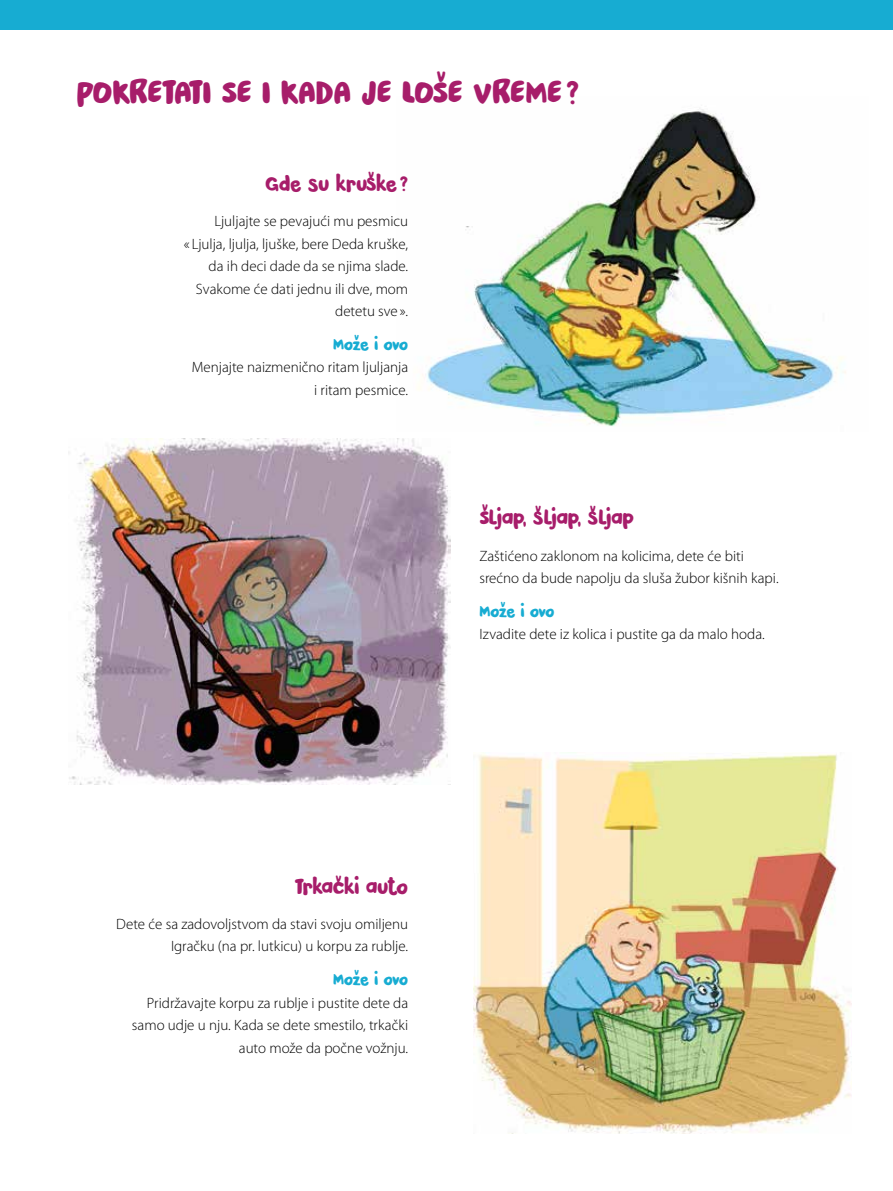
<style>
.page{position:relative;width:893px;height:1191px;background:#fff}
.page>*{position:absolute;margin:0;border:0;box-sizing:border-box;transform-origin:0 0}
.t1{font:33px "Pardesi";letter-spacing:-.03em;color:#a71d6a}
.t2{font:21px "Pardesi";letter-spacing:-.02em;color:#a71d6a}
.t3{font:21px "Pardesi";letter-spacing:-.04em;color:#a71d6a}
.t4{font:16.5px "Pardesi";letter-spacing:-.04em;color:#17acd2}
.t5{font:300 15px/22.5px "Myriad Pro";color:#000;text-align:right}
</style>
<div class="page">
<div style="left:0;top:0;width:893px;height:30px;background:#17acd2"></div>
<img style="left:418px;top:109px;width:428px;height:317px">
<img style="left:68px;top:438px;width:383px;height:346px">
<img style="left:473px;top:753px;width:378px;height:380px">
<h1 class="t1" style="left:77px;top:68px;width:504px">POKRETATI SE I KADA JE LOŠE VREME ?</h1>
<h2 class="t2" style="left:265px;top:168px;width:144px">GDE SU KRUŠKE?</h2>
<p class="t5" style="left:184px;top:210px;width:226px">Ljuljajte se pevajući mu pesmicu<br>« Ljulja, ljulja, ljuške, bere Deda kruške, da ih deci dade da se njima slade.<br>Svakome će dati jednu ili dve, mom detetu sve ».</p>
<p class="t4" style="left:333px;top:332px;width:77px">MOŽE I OVO</p>
<p class="t5" style="left:192px;top:356px;width:218px">Menjajte naizmenično ritam ljuljanja i ritam pesmice.</p>
<h2 class="t2" style="left:479px;top:502px;width:156px">ŠLJAP, ŠLJAP, ŠLJAP</h2>
<p class="t5" style="left:479px;top:544px;width:301px;text-align:left">Zaštićeno zaklonom na kolicima, dete će biti srećno da bude napolju da sluša žubor kišnih kapi.</p>
<p class="t4" style="left:479px;top:599px;width:77px">MOŽE I OVO</p>
<p class="t5" style="left:479px;top:623px;width:287px">Izvadite dete iz kolica i pustite ga da malo hoda.</p>
<h2 class="t3" style="left:294px;top:871px;width:115px">TRKAČKI AUTO</h2>
<p class="t5" style="left:116px;top:912px;width:293px">Dete će sa zadovoljstvom da stavi svoju omiljenu<br>Igračku (na pr. lutkicu) u korpu za rublje.</p>
<p class="t4" style="left:333px;top:967px;width:77px">MOŽE I OVO</p>
<p class="t5" style="left:132px;top:991px;width:278px">Pridržavajte korpu za rublje i pustite dete da samo udje u nju. Kada se dete smestilo, trkački auto može da počne vožnju.</p>
</div>
